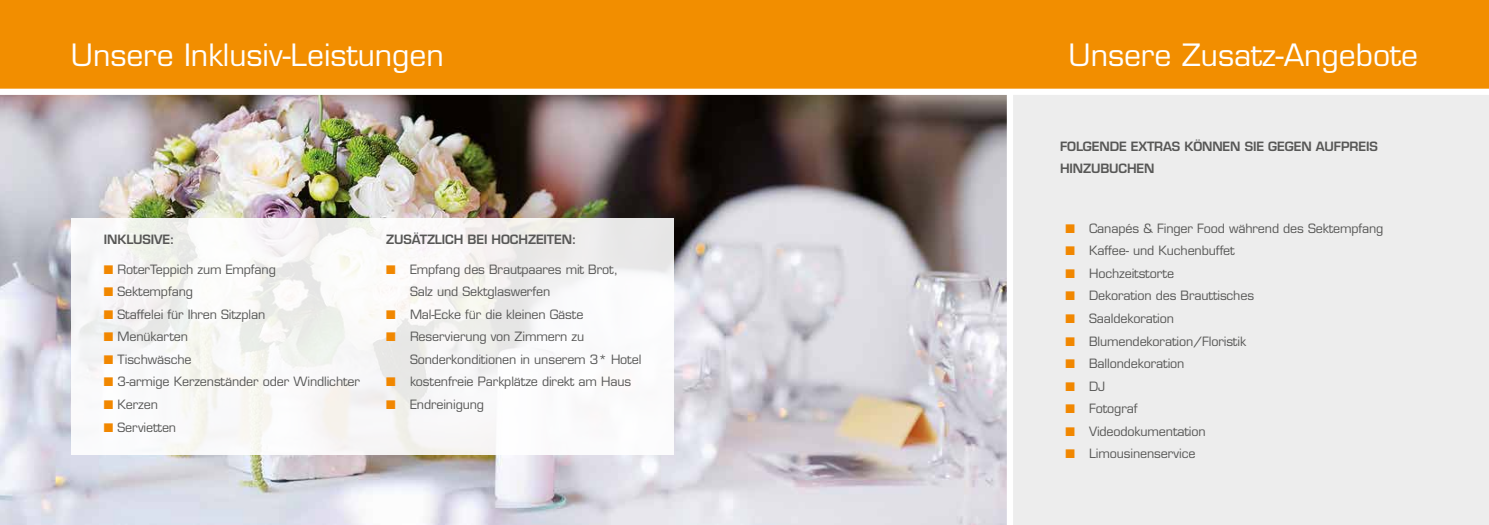
<style>
.page{position:relative;width:1489px;height:525px;background:#fff}
.page>*{position:absolute;margin:0;border:0;box-sizing:border-box;transform-origin:0 0}
.t1{font:30px "Eurostile LT Std";color:#fff}
.t2{font:12.5px/22.5px "Eurostile LT Std";letter-spacing:-.01em;color:#575756}
.t3{font:600 12.5px/22.5px "Eurostile LT Std";letter-spacing:-.01em;color:#575756}
.s1{color:#f18700}
</style>
<div class="page">
<div style="left:1002px;top:81px;width:486px;height:443px;background:#ededed"></div>
<div style="left:744px;top:0;width:744px;height:89px;background:#f28e00"></div>
<img style="left:0;top:95px;width:1006px;height:429px">
<div style="left:0;top:0;width:744px;height:89px;background:#f28e00"></div>
<div style="left:0;top:89px;width:1488px;height:6px;background:#fff"></div>
<svg style="left:71px;top:218px;width:602px;height:236px"></svg>
<div style="left:1006px;top:90px;width:7px;height:434px;background:#fff"></div>
<h1 class="t1" style="left:71px;top:37px;width:374px">Unsere Inklusiv-Leistungen</h1>
<h1 class="t1" style="left:1068px;top:37px;width:351px">Unsere Zusatz-Angebote</h1>
<p class="t3" style="left:104px;top:228px;width:72px">INKLUSIVE:</p>
<p class="t2" style="left:104px;top:258px;width:173px"><span class="s1">■</span> RoterTeppich zum Empfang</p>
<p class="t2" style="left:104px;top:280px;width:90px"><span class="s1">■</span> Sektempfang</p>
<p class="t2" style="left:104px;top:303px;width:163px"><span class="s1">■</span> Staffelei für Ihren Sitzplan</p>
<p class="t2" style="left:104px;top:325px;width:86px"><span class="s1">■</span> Menükarten</p>
<p class="t2" style="left:104px;top:348px;width:89px"><span class="s1">■</span> Tischwäsche</p>
<p class="t2" style="left:104px;top:370px;width:257px"><span class="s1">■</span> 3-armige Kerzenständer oder Windlichter</p>
<p class="t2" style="left:104px;top:393px;width:55px"><span class="s1">■</span> Kerzen</p>
<p class="t2" style="left:104px;top:415px;width:74px"><span class="s1">■</span> Servietten</p>
<p class="t3" style="left:386px;top:228px;width:192px">ZUSÄTZLICH BEI HOCHZEITEN:</p>
<p class="t2" style="left:410px;top:258px;width:209px;text-indent:-24px"><span class="s1">■</span> Empfang des Brautpaares mit Brot,<br>Salz und Sektglaswerfen</p>
<p class="t2" style="left:386px;top:303px;width:199px"><span class="s1">■</span> Mal-Ecke für die kleinen Gäste</p>
<p class="t2" style="left:410px;top:325px;width:233px;text-indent:-24px"><span class="s1">■</span> Reservierung von Zimmern zu<br>Sonderkonditionen in unserem 3* Hotel</p>
<p class="t2" style="left:386px;top:370px;width:246px"><span class="s1">■</span> kostenfreie Parkplätze direkt am Haus</p>
<p class="t2" style="left:386px;top:393px;width:99px"><span class="s1">■</span> Endreinigung</p>
<p class="t3" style="left:1059px;top:135px;width:319px">FOLGENDE EXTRAS KÖNNEN SIE GEGEN AUFPREIS<br>HINZUBUCHEN</p>
<p class="t2" style="left:1065px;top:217px;width:319px"><span class="s1">■</span> Canapés &amp; Finger Food während des Sektempfang</p>
<p class="t2" style="left:1065px;top:239px;width:171px"><span class="s1">■</span> Kaffee- und Kuchenbuffet</p>
<p class="t2" style="left:1065px;top:262px;width:110px"><span class="s1">■</span> Hochzeitstorte</p>
<p class="t2" style="left:1065px;top:284px;width:190px"><span class="s1">■</span> Dekoration des Brauttisches</p>
<p class="t2" style="left:1065px;top:307px;width:110px"><span class="s1">■</span> Saaldekoration</p>
<p class="t2" style="left:1065px;top:329px;width:182px"><span class="s1">■</span> Blumendekoration/Floristik</p>
<p class="t2" style="left:1065px;top:352px;width:121px"><span class="s1">■</span> Ballondekoration</p>
<p class="t2" style="left:1065px;top:374px;width:41px"><span class="s1">■</span> DJ</p>
<p class="t2" style="left:1065px;top:397px;width:74px"><span class="s1">■</span> Fotograf</p>
<p class="t2" style="left:1065px;top:419px;width:142px"><span class="s1">■</span> Videodokumentation</p>
<p class="t2" style="left:1065px;top:442px;width:132px"><span class="s1">■</span> Limousinenservice</p>
</div>
